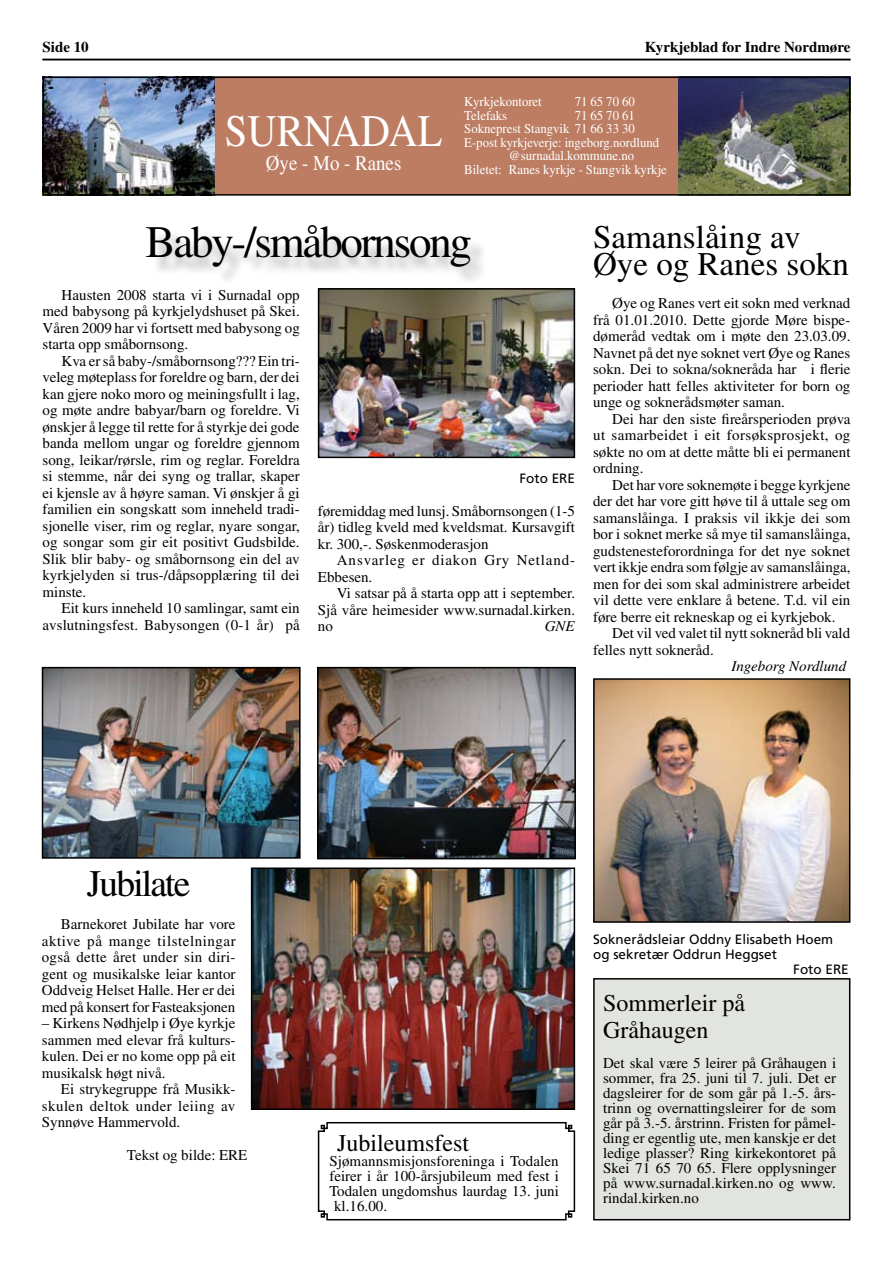
<style>
.page{position:relative;width:893px;height:1263px;background:#fff}
.page>*{position:absolute;margin:0;border:0;box-sizing:border-box;transform-origin:0 0}
.t1{font:45px "Times";letter-spacing:-.05em;color:#000}
.t2{font:45px "Times";color:#fff;scale:.9 1}
.t3{font:37.5px "Times";letter-spacing:-.05em;color:#000}
.t4{font:33px/27px "Times";color:#000}
.t5{font:24px/27px "Times";color:#000}
.t6{font:21px "Times";color:#fff;scale:.9 1}
.t7{font:700 18px "Times";color:#000}
.t8{font:15px/16.5px "Times";color:#000;text-align:justify}
.t9{font:15px/16.5px "Times";letter-spacing:.055em;color:#000}
.t10{font:700 15px "Times";color:#000}
.t11{font:italic 15px "Times";color:#000}
.t12{font:13.5px "Times";color:#fff;scale:.95 1}
.t13{font:13.5px "Frutiger";color:#000}
</style>
<div class="page">
<hr style="left:43px;top:59px;width:807px;height:1px;background:#000">
<img style="left:46px;top:80px;width:169px;height:113px">
<div style="left:215px;top:77px;width:635px;height:118px;background:#bc7d63"></div>
<img style="left:678px;top:80px;width:169px;height:113px">
<div style="left:43px;top:77px;width:807px;height:119px;border:2px solid #000"></div>
<div style="left:594px;top:979px;width:256px;height:241px;background:#e2e5df"></div>
<div style="left:593px;top:978px;width:257px;height:242px;border:2px solid #000"></div>
<img style="left:321px;top:321px;width:251px;height:134px">
<div style="left:318px;top:288px;width:257px;height:170px;border:2px solid #000"></div>
<div style="left:148px;top:228px;width:556px;height:93px;background:#000;opacity:.3"></div>
<svg style="left:317px;top:1121px;width:259px;height:100px"></svg>
<img style="left:254px;top:870px;width:318px;height:237px">
<div style="left:251px;top:867px;width:324px;height:243px;border:2px solid #000"></div>
<img style="left:596px;top:681px;width:251px;height:239px">
<div style="left:593px;top:678px;width:257px;height:245px;border:2px solid #000"></div>
<img style="left:45px;top:670px;width:253px;height:186px">
<div style="left:42px;top:667px;width:259px;height:192px;border:2px solid #000"></div>
<img style="left:320px;top:670px;width:253px;height:186px">
<div style="left:317px;top:667px;width:259px;height:192px;border:2px solid #000"></div>
<p class="t10" style="left:43px;top:38px;width:48px">Side 10</p>
<p class="t10" style="left:645px;top:38px;width:207px">Kyrkjeblad for Indre Nordmøre</p>
<p class="t7" style="left:48px;top:75px;width:7px">-</p>
<h1 class="t2" style="left:225px;top:105px;width:243px">SURNADAL</h1>
<h3 class="t6" style="left:266px;top:151px;width:152px">Øye - Mo - Ranes</h3>
<p class="t12" style="left:464px;top:94px;width:83px">Kyrkjekontoret</p>
<p class="t12" style="left:575px;top:94px;width:65px">71 65 70 60</p>
<p class="t12" style="left:464px;top:108px;width:47px">Telefaks</p>
<p class="t12" style="left:575px;top:108px;width:65px">71 65 70 61</p>
<p class="t12" style="left:464px;top:121px;width:181px">Sokneprest Stangvik 71 66 33 30</p>
<p class="t12" style="left:464px;top:135px;width:207px">E-post kyrkjeverje: ingeborg.nordlund</p>
<p class="t12" style="left:509px;top:148px;width:133px">@surnadal.kommune.no</p>
<p class="t12" style="left:464px;top:162px;width:215px">Biletet: Ranes kyrkje - Stangvik kyrkje</p>
<h1 class="t1" style="left:146px;top:217px;width:328px">Baby-/småbornsong</h1>
<p class="t8" style="left:43px;top:286px;width:259px;text-indent:19px">Hausten 2008 starta vi i Surnadal opp med babysong på kyrkjelydshuset på Skei.<br>Våren 2009 har vi fortsett med babysong og starta opp småbornsong.</p>
<p class="t8" style="left:43px;top:352px;width:259px;text-indent:19px">Kva er så baby-/småbornsong??? Ein tri&shy;veleg møteplass for foreldre og barn, der dei kan gjere noko moro og meiningsfullt i lag, og møte andre babyar/barn og foreldre. Vi ønskjer å legge til rette for å styrkje dei gode banda mellom ungar og foreldre gjennom song, leikar/rørsle, rim og reglar. Foreldra si stemme, når dei syng og trallar, skaper ei kjensle av å høyre saman. Vi ønskjer å gi familien ein songskatt som inneheld tradi&shy;sjonelle viser, rim og reglar, nyare songar, og songar som gir eit positivt Gudsbilde.<br>Slik blir baby- og småbornsong ein del av kyrkjelyden si trus-/dåpsopplæring til dei minste.</p>
<p class="t8" style="left:43px;top:600px;width:259px;text-align:right">Eit kurs inneheld 10 samlingar, samt ein avslutningsfest. Babysongen (0-1 år) på</p>
<p class="t13" style="left:519px;top:470px;width:57px">Foto ERE</p>
<p class="t8" style="left:318px;top:502px;width:259px">føremiddag med lunsj. Småbornsongen (1-5 år) tidleg kveld med kveldsmat. Kursavgift kr. 300,-. Søskenmoderasjon</p>
<p class="t9" style="left:318px;top:552px;width:259px;text-indent:19px">Ansvarleg er diakon Gry Netland-<br>Ebbesen.</p>
<p class="t8" style="left:318px;top:585px;width:259px;text-indent:19px">Vi satsar på å starta opp att i september.<br>Sjå våre heimesider www.surnadal.kirken. no</p>
<p class="t11" style="left:545px;top:618px;width:31px">GNE</p>
<h3 class="t4" style="left:593px;top:223px;width:257px">Samanslåing av<br>Øye og Ranes sokn</h3>
<p class="t8" style="left:593px;top:295px;width:259px;text-indent:19px">Øye og Ranes vert eit sokn med verknad frå 01.01.2010. Dette gjorde Møre bispe&shy;dømeråd vedtak om i møte den 23.03.09.<br>Navnet på det nye soknet vert Øye og Ranes sokn. Dei to sokna/sokneråda har i flerie perioder hatt felles aktiviteter for born og unge og soknerådsmøter saman.</p>
<p class="t8" style="left:593px;top:410px;width:259px;text-indent:19px">Dei har den siste fireårsperioden prøva ut samarbeidet i eit forsøksprosjekt, og søkte no om at dette måtte bli ei permanent ordning.</p>
<p class="t8" style="left:593px;top:476px;width:259px;text-indent:19px">Det har vore soknemøte i begge kyrkjene der det har vore gitt høve til å uttale seg om samanslåinga. I praksis vil ikkje dei som bor i soknet merke så mye til samanslåinga, gudstenesteforordninga for det nye soknet vert ikkje endra som følgje av samanslåinga, men for dei som skal administrere arbeidet vil dette vere enklare å betene. T.d. vil ein føre berre eit rekneskap og ei kyrkjebok.</p>
<p class="t8" style="left:593px;top:625px;width:259px;text-indent:19px">Det vil ved valet til nytt sokneråd bli vald felles nytt sokneråd.</p>
<p class="t11" style="left:731px;top:658px;width:116px">Ingeborg Nordlund</p>
<h2 class="t3" style="left:87px;top:862px;width:105px">Jubilate</h2>
<p class="t8" style="left:42px;top:916px;width:195px;text-indent:19px">Barnekoret Jubilate har vore aktive på mange tilstelningar også dette året under sin diri&shy;gent og musikalske leiar kantor Oddveig Helset Halle. Her er dei med på konsert for Fasteaksjonen</p>
<p class="t8" style="left:42px;top:1015px;width:195px">– Kirkens Nødhjelp i Øye kyrkje sammen med elevar frå kulturs&shy;kulen. Dei er no kome opp på eit musikalsk høgt nivå.</p>
<p class="t8" style="left:42px;top:1081px;width:195px;text-indent:19px">Ei strykegruppe frå Musikk&shy;skulen deltok under leiing av Synnøve Hammervold.</p>
<p class="t8" style="left:127px;top:1147px;width:122px">Tekst og bilde: ERE</p>
<h3 class="t5" style="left:337px;top:1130px;width:134px">Jubileumsfest</h3>
<p class="t8" style="left:329px;top:1153px;width:231px">Sjømannsmisjonsforeninga i Todalen</p>
<p class="t8" style="left:329px;top:1168px;width:231px">feirer i år 100-årsjubileum med fest i</p>
<p class="t8" style="left:329px;top:1183px;width:231px">Todalen ungdomshus laurdag 13. juni</p>
<p class="t8" style="left:334px;top:1198px;width:54px">kl.16.00.</p>
<p class="t13" style="left:593px;top:931px;width:242px">Soknerådsleiar Oddny Elisabeth Hoem</p>
<p class="t13" style="left:593px;top:946px;width:185px">og sekretær Oddrun Heggset</p>
<p class="t13" style="left:793px;top:961px;width:57px">Foto ERE</p>
<h3 class="t5" style="left:603px;top:989px;width:143px">Sommerleir på<br>Gråhaugen</h3>
<p class="t8" style="left:603px;top:1056px;width:235px;line-height:15px">Det skal være 5 leirer på Gråhaugen i sommer, fra 25. juni til 7. juli. Det er dagsleirer for de som går på 1.-5. års&shy;trinn og overnattingsleirer for de som går på 3.-5. årstrinn. Fristen for påmel&shy;ding er egentlig ute, men kanskje er det ledige plasser? Ring kirkekontoret på Skei 71 65 70 65. Flere opplysninger på www.surnadal.kirken.no og www. rindal.kirken.no</p>
</div>
